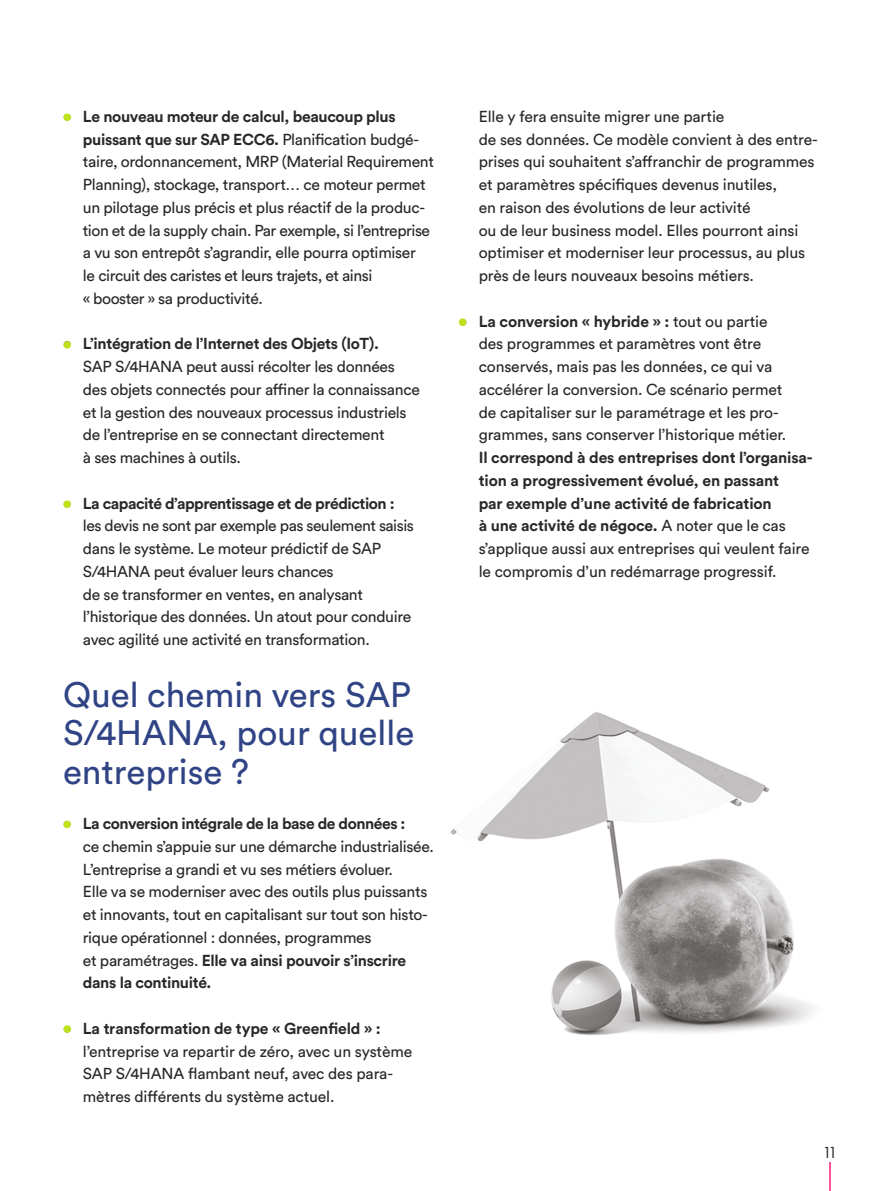
<style>
.page{position:relative;width:893px;height:1191px;background:#fff}
.page>*{position:absolute;margin:0;border:0;box-sizing:border-box;transform-origin:0 0}
.t1{font:35px/38.5px "Circular Std";color:#304485;text-align:justify}
.t2{font:16.62px "Futura PT";color:#282827}
.t3{font:15.75px/22.8px "Circular Std";letter-spacing:-.02em;color:#282827}
.t4{font:700 15.75px/22.8px "Circular Std";letter-spacing:-.01em;color:#282827}
.t5{font:700 15.75px "Circular Std";letter-spacing:-.03em;color:#282827}
.s1{font-weight:700}
.s2{font-weight:400}
</style>
<div class="page">
<img style="left:450px;top:712px;width:363px;height:323px">
<div style="left:63px;top:113px;width:8px;height:8px;background:#bee31c;border-radius:50%"></div>
<div style="left:63px;top:341px;width:8px;height:8px;background:#bee31c;border-radius:50%"></div>
<div style="left:63px;top:500px;width:8px;height:8px;background:#bee31c;border-radius:50%"></div>
<div style="left:63px;top:820px;width:8px;height:8px;background:#bee31c;border-radius:50%"></div>
<div style="left:63px;top:1025px;width:8px;height:7px;background:#bee31c;border-radius:50%"></div>
<div style="left:459px;top:318px;width:7px;height:8px;background:#bee31c;border-radius:50%"></div>
<hr style="left:829px;top:1162px;width:2px;height:29px;background:#ff5499">
<p class="t3" style="left:83px;top:105px;width:353px;text-indent:-20px"><span class="s1">• Le nouveau moteur de calcul, beaucoup plus puissant que sur SAP ECC6.</span> Planification budgé&shy;taire, ordonnancement, MRP (Material Requirement Planning), stockage, transport… ce moteur permet un pilotage plus précis et plus réactif de la produc&shy;tion et de la supply chain. Par exemple, si l’entreprise a vu son entrepôt s’agrandir, elle pourra optimiser<br>le circuit des caristes et leurs trajets, et ainsi<br>« booster » sa productivité.</p>
<p class="t4" style="left:63px;top:332px;width:317px">• L’intégration de l’Internet des Objets (IoT).</p>
<p class="t3" style="left:83px;top:355px;width:339px">SAP S/4HANA peut aussi récolter les données des objets connectés pour affiner la connaissance et la gestion des nouveaux processus industriels de l’entreprise en se connectant directement<br>à ses machines à outils.</p>
<p class="t5" style="left:63px;top:493px;width:333px">• La capacité d’apprentissage et de prédiction :</p>
<p class="t3" style="left:83px;top:514px;width:333px">les devis ne sont par exemple pas seulement saisis dans le système. Le moteur prédictif de SAP S/4HANA peut évaluer leurs chances<br>de se transformer en ventes, en analysant l’historique des données. Un atout pour conduire avec agilité une activité en transformation.</p>
<h1 class="t1" style="left:63px;top:674px;width:353px">Quel chemin vers SAP S/4HANA, pour quelle entreprise ?</h1>
<p class="t5" style="left:63px;top:813px;width:344px">• La conversion intégrale de la base de données :</p>
<p class="t3" style="left:83px;top:835px;width:352px">ce chemin s’appuie sur une démarche industrialisée.<br>L’entreprise a grandi et vu ses métiers évoluer.<br>Elle va se moderniser avec des outils plus puissants et innovants, tout en capitalisant sur tout son histo&shy;rique opérationnel : données, programmes<br>et paramétrages. <span class="s1">Elle va ainsi pouvoir s’inscrire dans la continuité.</span></p>
<p class="t4" style="left:63px;top:1016px;width:319px">• La transformation de type « Greenfield » :</p>
<p class="t3" style="left:83px;top:1039px;width:331px">l’entreprise va repartir de zéro, avec un système<br>SAP S/4HANA flambant neuf, avec des para&shy;mètres différents du système actuel.</p>
<p class="t3" style="left:479px;top:105px;width:341px">Elle y fera ensuite migrer une partie<br>de ses données. Ce modèle convient à des entre&shy;prises qui souhaitent s’affranchir de programmes et paramètres spécifiques devenus inutiles,<br>en raison des évolutions de leur activité<br>ou de leur business model. Elles pourront ainsi optimiser et moderniser leur processus, au plus près de leurs nouveaux besoins métiers.</p>
<p class="t3" style="left:479px;top:309px;width:309px;text-indent:-20px"><span class="s1">• La conversion « hybride » :</span> tout ou partie des programmes et paramètres vont être conservés, mais pas les données, ce qui va accélérer la conversion. Ce scénario permet de capitaliser sur le paramétrage et les pro&shy;grammes, sans conserver l’historique métier.</p>
<p class="t4" style="left:479px;top:446px;width:336px">Il correspond à des entreprises dont l’organisa&shy;tion a progressivement évolué, en passant<br>par exemple d’une activité de fabrication<br>à une activité de négoce. <span class="s2">A noter que le cas s’applique aussi aux entreprises qui veulent faire le compromis d’un redémarrage progressif.</span></p>
<p class="t2" style="left:822px;top:1142px;width:17px">11</p>
</div>
